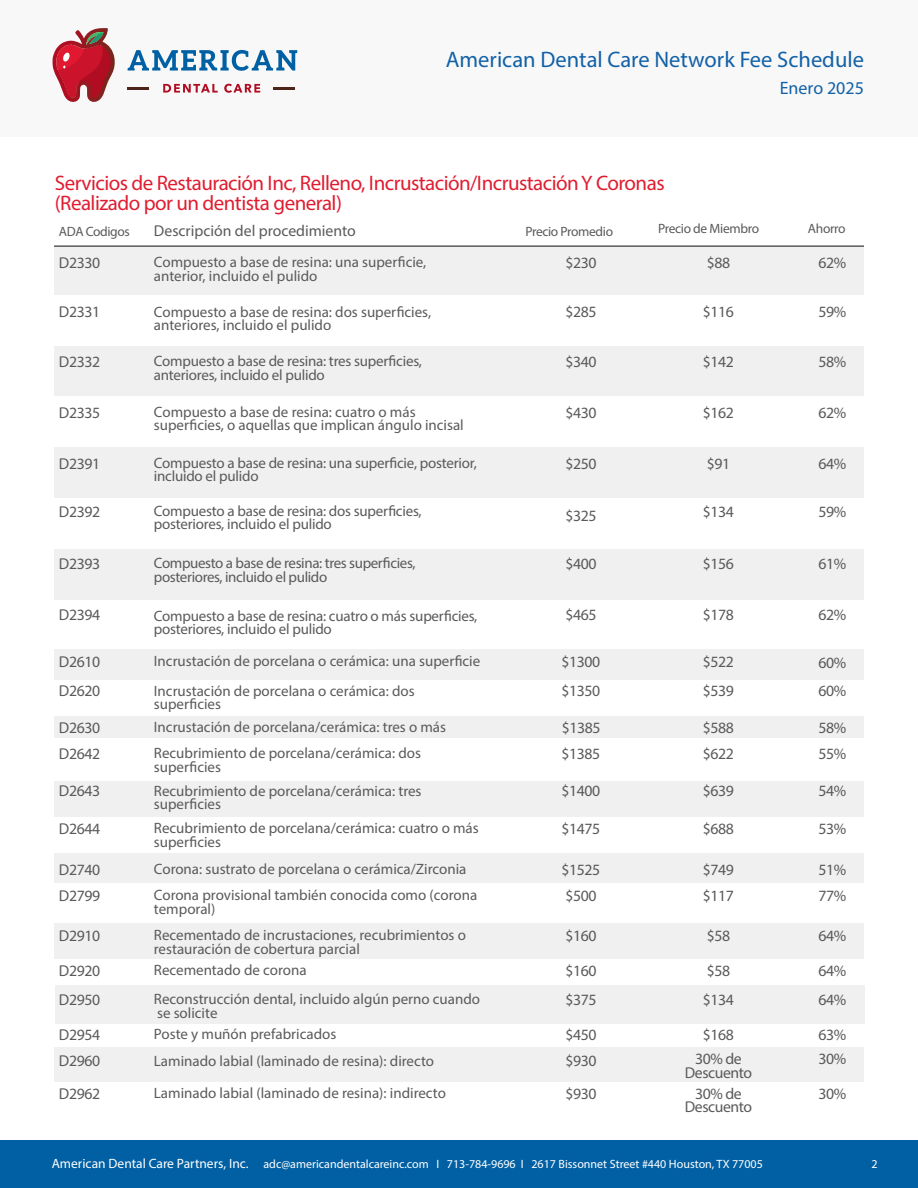
<style>
.page{position:relative;width:918px;height:1188px;background:#fff}
.page>*{position:absolute;margin:0;border:0;box-sizing:border-box;transform-origin:0 0}
.t1{font:22.5px "Myriad Pro";color:#1361a7}
.t2{font:21px/19.5px "Myriad Pro";letter-spacing:-.025em;color:#e01d30}
.t3{font:18px "Myriad Pro";color:#1361a7}
.t4{font:15.75px/13.5px "Myriad Pro";letter-spacing:-.025em;color:#5a5a5a;text-align:center}
.t5{font:15.75px "Myriad Pro";color:#5a5a5a}
.t6{font:15px/13.5px "Myriad Pro";color:#5a5a5a}
.t7{font:15px/13.5px "Myriad Pro";letter-spacing:-.025em;color:#5a5a5a}
.t8{font:13.5px "Myriad Pro";letter-spacing:-.025em;color:#5a5a5a}
.t9{font:12px "Myriad Pro";color:#fff}
.s1{font-size:13.5px}
</style>
<div class="page">
<div style="left:0;top:0;width:918px;height:136px;background:#f8f8f8"></div>
<svg style="left:52px;top:28px;width:63px;height:74px"></svg>
<svg style="left:163px;top:84px;width:55px;height:9px"></svg>
<svg style="left:224px;top:84px;width:36px;height:9px"></svg>
<hr style="left:128px;top:87px;width:21px;height:3px;background:#4d241a">
<hr style="left:274px;top:87px;width:21px;height:3px;background:#4d241a">
<svg style="left:128px;top:50px;width:169px;height:21px"></svg>
<div style="left:0;top:1140px;width:918px;height:48px;background:#0060a3"></div>
<div style="left:55px;top:346px;width:809px;height:50px;background:#f0f0f0"></div>
<div style="left:55px;top:246px;width:809px;height:48px;background:#f0f0f0"></div>
<hr style="left:54px;top:245px;width:810px;height:2px;background:#5a5a5a">
<div style="left:54px;top:447px;width:809px;height:51px;background:#f0f0f0"></div>
<div style="left:54px;top:549px;width:809px;height:51px;background:#f0f0f0"></div>
<div style="left:54px;top:649px;width:809px;height:31px;background:#f0f0f0"></div>
<div style="left:54px;top:716px;width:809px;height:22px;background:#f0f0f0"></div>
<div style="left:54px;top:781px;width:809px;height:35px;background:#f0f0f0"></div>
<div style="left:54px;top:853px;width:809px;height:30px;background:#f0f0f0"></div>
<div style="left:54px;top:923px;width:809px;height:35px;background:#f0f0f0"></div>
<div style="left:55px;top:986px;width:809px;height:38px;background:#f0f0f0"></div>
<div style="left:54px;top:1048px;width:809px;height:34px;background:#f0f0f0"></div>
<p class="t1" style="left:446px;top:46px;width:420px">American Dental Care Network Fee Schedule</p>
<p class="t3" style="left:780px;top:77px;width:86px">Enero 2025</p>
<p class="t2" style="left:55px;top:173px;width:611px">Servicios de Restauración Inc, Relleno, Incrustación/Incrustación Y Coronas (Realizado por un dentista general)</p>
<p class="t8" style="left:59px;top:223px;width:72px">ADA Codigos</p>
<p class="t5" style="left:154px;top:221px;width:204px">Descripción del procedimiento</p>
<p class="t8" style="left:525px;top:223px;width:89px">Precio Promedio</p>
<p class="t8" style="left:658px;top:220px;width:102px">Precio de Miembro</p>
<p class="t8" style="left:808px;top:220px;width:39px">Ahorro</p>
<p class="t4" style="left:59px;top:255px;width:43px">D2330</p>
<p class="t6" style="left:154px;top:255px;width:274px">Compuesto a base de resina: una superficie, anterior, incluido el pulido</p>
<p class="t4" style="left:565px;top:255px;width:33px">$230</p>
<p class="t4" style="left:707px;top:255px;width:25px">$88</p>
<p class="t4" style="left:818px;top:255px;width:29px">62%</p>
<p class="t4" style="left:59px;top:305px;width:43px">D2331</p>
<p class="t6" style="left:154px;top:305px;width:279px">Compuesto a base de resina: dos superficies, anteriores, incluido el pulido</p>
<p class="t4" style="left:565px;top:305px;width:33px">$285</p>
<p class="t4" style="left:703px;top:305px;width:33px">$116</p>
<p class="t4" style="left:818px;top:305px;width:29px">59%</p>
<p class="t4" style="left:59px;top:354px;width:43px">D2332</p>
<p class="t6" style="left:154px;top:354px;width:270px">Compuesto a base de resina: tres superficies, anteriores, incluido el pulido</p>
<p class="t4" style="left:565px;top:354px;width:33px">$340</p>
<p class="t4" style="left:703px;top:354px;width:33px">$142</p>
<p class="t4" style="left:818px;top:354px;width:29px">58%</p>
<p class="t4" style="left:59px;top:405px;width:43px">D2335</p>
<p class="t6" style="left:154px;top:405px;width:311px">Compuesto a base de resina: cuatro o más superficies, o aquellas que implican ángulo incisal</p>
<p class="t4" style="left:565px;top:405px;width:33px">$430</p>
<p class="t4" style="left:703px;top:405px;width:33px">$162</p>
<p class="t4" style="left:818px;top:405px;width:29px">62%</p>
<p class="t4" style="left:59px;top:456px;width:43px">D2391</p>
<p class="t6" style="left:154px;top:456px;width:324px">Compuesto a base de resina: una superficie, posterior, incluido el pulido</p>
<p class="t4" style="left:565px;top:456px;width:33px">$250</p>
<p class="t4" style="left:707px;top:456px;width:25px">$91</p>
<p class="t4" style="left:818px;top:456px;width:29px">64%</p>
<p class="t4" style="left:59px;top:504px;width:43px">D2392</p>
<p class="t6" style="left:154px;top:504px;width:269px">Compuesto a base de resina: dos superficies, posteriores, incluido el pulido</p>
<p class="t4" style="left:565px;top:509px;width:33px">$325</p>
<p class="t4" style="left:703px;top:504px;width:33px">$134</p>
<p class="t4" style="left:818px;top:504px;width:29px">59%</p>
<p class="t4" style="left:59px;top:557px;width:43px">D2393</p>
<p class="t7" style="left:154px;top:556px;width:263px">Compuesto a base de resina: tres superficies, posteriores, incluido el pulido</p>
<p class="t4" style="left:565px;top:557px;width:33px">$400</p>
<p class="t4" style="left:703px;top:557px;width:33px">$156</p>
<p class="t4" style="left:818px;top:557px;width:29px">61%</p>
<p class="t4" style="left:59px;top:608px;width:43px">D2394</p>
<p class="t6" style="left:154px;top:609px;width:325px">Compuesto a base de resina: cuatro o más superficies, posteriores, incluido el pulido</p>
<p class="t4" style="left:565px;top:608px;width:33px">$465</p>
<p class="t4" style="left:703px;top:608px;width:33px">$178</p>
<p class="t4" style="left:818px;top:608px;width:29px">62%</p>
<p class="t4" style="left:59px;top:655px;width:43px">D2610</p>
<p class="t6" style="left:154px;top:654px;width:328px">Incrustación de porcelana o cerámica: una superficie</p>
<p class="t4" style="left:562px;top:655px;width:40px">$1300</p>
<p class="t4" style="left:703px;top:655px;width:33px">$522</p>
<p class="t4" style="left:818px;top:656px;width:29px">60%</p>
<p class="t4" style="left:59px;top:684px;width:43px">D2620</p>
<p class="t6" style="left:154px;top:684px;width:262px">Incrustación de porcelana o cerámica: dos superficies</p>
<p class="t4" style="left:562px;top:684px;width:40px">$1350</p>
<p class="t4" style="left:703px;top:684px;width:33px">$539</p>
<p class="t4" style="left:818px;top:684px;width:29px">60%</p>
<p class="t4" style="left:59px;top:721px;width:43px">D2630</p>
<p class="t6" style="left:154px;top:720px;width:294px">Incrustación de porcelana/cerámica: tres o más</p>
<p class="t4" style="left:562px;top:721px;width:40px">$1385</p>
<p class="t4" style="left:703px;top:721px;width:33px">$588</p>
<p class="t4" style="left:818px;top:721px;width:29px">58%</p>
<p class="t4" style="left:59px;top:746px;width:43px">D2642</p>
<p class="t6" style="left:154px;top:746px;width:269px">Recubrimiento de porcelana/cerámica: dos superficies</p>
<p class="t4" style="left:562px;top:746px;width:40px">$1385</p>
<p class="t4" style="left:703px;top:746px;width:33px">$622</p>
<p class="t4" style="left:818px;top:746px;width:29px">55%</p>
<p class="t4" style="left:59px;top:784px;width:43px">D2643</p>
<p class="t6" style="left:154px;top:784px;width:269px">Recubrimiento de porcelana/cerámica: tres superficies</p>
<p class="t4" style="left:562px;top:784px;width:40px">$1400</p>
<p class="t4" style="left:703px;top:784px;width:33px">$639</p>
<p class="t4" style="left:818px;top:784px;width:29px">54%</p>
<p class="t4" style="left:59px;top:821px;width:43px">D2644</p>
<p class="t6" style="left:154px;top:821px;width:326px">Recubrimiento de porcelana/cerámica: cuatro o más superficies</p>
<p class="t4" style="left:562px;top:821px;width:40px">$1475</p>
<p class="t4" style="left:703px;top:821px;width:33px">$688</p>
<p class="t4" style="left:818px;top:821px;width:29px">53%</p>
<p class="t4" style="left:59px;top:863px;width:43px">D2740</p>
<p class="t6" style="left:154px;top:862px;width:314px">Corona: sustrato de porcelana o cerámica/Zirconia</p>
<p class="t4" style="left:562px;top:863px;width:40px">$1525</p>
<p class="t4" style="left:703px;top:863px;width:33px">$749</p>
<p class="t4" style="left:818px;top:863px;width:29px">51%</p>
<p class="t4" style="left:59px;top:889px;width:43px">D2799</p>
<p class="t6" style="left:154px;top:888px;width:325px">Corona provisional también conocida como (corona temporal)</p>
<p class="t4" style="left:565px;top:889px;width:33px">$500</p>
<p class="t4" style="left:703px;top:889px;width:33px">$117</p>
<p class="t4" style="left:818px;top:889px;width:29px">77%</p>
<p class="t4" style="left:59px;top:928px;width:43px">D2910</p>
<p class="t6" style="left:154px;top:928px;width:314px">Recementado de incrustaciones, recubrimientos o restauración de cobertura parcial</p>
<p class="t4" style="left:565px;top:928px;width:33px">$160</p>
<p class="t4" style="left:707px;top:928px;width:25px">$58</p>
<p class="t4" style="left:818px;top:928px;width:29px">64%</p>
<p class="t4" style="left:59px;top:964px;width:43px">D2920</p>
<p class="t6" style="left:154px;top:963px;width:154px">Recementado de corona</p>
<p class="t4" style="left:565px;top:964px;width:33px">$160</p>
<p class="t4" style="left:707px;top:964px;width:25px">$58</p>
<p class="t4" style="left:818px;top:964px;width:29px">64%</p>
<p class="t4" style="left:59px;top:993px;width:43px">D2950</p>
<p class="t6" style="left:154px;top:992px;width:328px">Reconstrucción dental, incluido algún perno cuando</p>
<p class="t6" style="left:157px;top:1006px;width:62px">se solicite</p>
<p class="t4" style="left:565px;top:993px;width:33px">$375</p>
<p class="t4" style="left:703px;top:993px;width:33px">$134</p>
<p class="t4" style="left:818px;top:993px;width:29px">64%</p>
<p class="t4" style="left:59px;top:1028px;width:43px">D2954</p>
<p class="t6" style="left:154px;top:1027px;width:184px">Poste y muñón prefabricados</p>
<p class="t4" style="left:565px;top:1028px;width:33px">$450</p>
<p class="t4" style="left:703px;top:1028px;width:33px">$168</p>
<p class="t4" style="left:818px;top:1028px;width:29px">63%</p>
<p class="t4" style="left:59px;top:1054px;width:43px">D2960</p>
<p class="t6" style="left:154px;top:1054px;width:282px">Laminado labial (laminado de resina): directo</p>
<p class="t4" style="left:565px;top:1054px;width:33px">$930</p>
<p class="t4" style="left:685px;top:1052px;width:69px">30% de<br>Descuento</p>
<p class="t4" style="left:818px;top:1052px;width:29px">30%</p>
<p class="t4" style="left:59px;top:1086px;width:43px">D2962</p>
<p class="t6" style="left:154px;top:1086px;width:294px">Laminado labial (laminado de resina): indirecto</p>
<p class="t4" style="left:565px;top:1086px;width:33px">$930</p>
<p class="t4" style="left:685px;top:1086px;width:69px">30% de<br>Descuento</p>
<p class="t4" style="left:818px;top:1086px;width:29px">30%</p>
<p class="t9" style="left:52px;top:1156px;width:713px"><span class="s1">American Dental Care Partners, Inc.</span> adc@americandentalcareinc.com I 713-784-9696 I 2617 Bissonnet Street #440 Houston, TX 77005</p>
<p class="t9" style="left:872px;top:1157px;width:8px">2</p>
</div>
